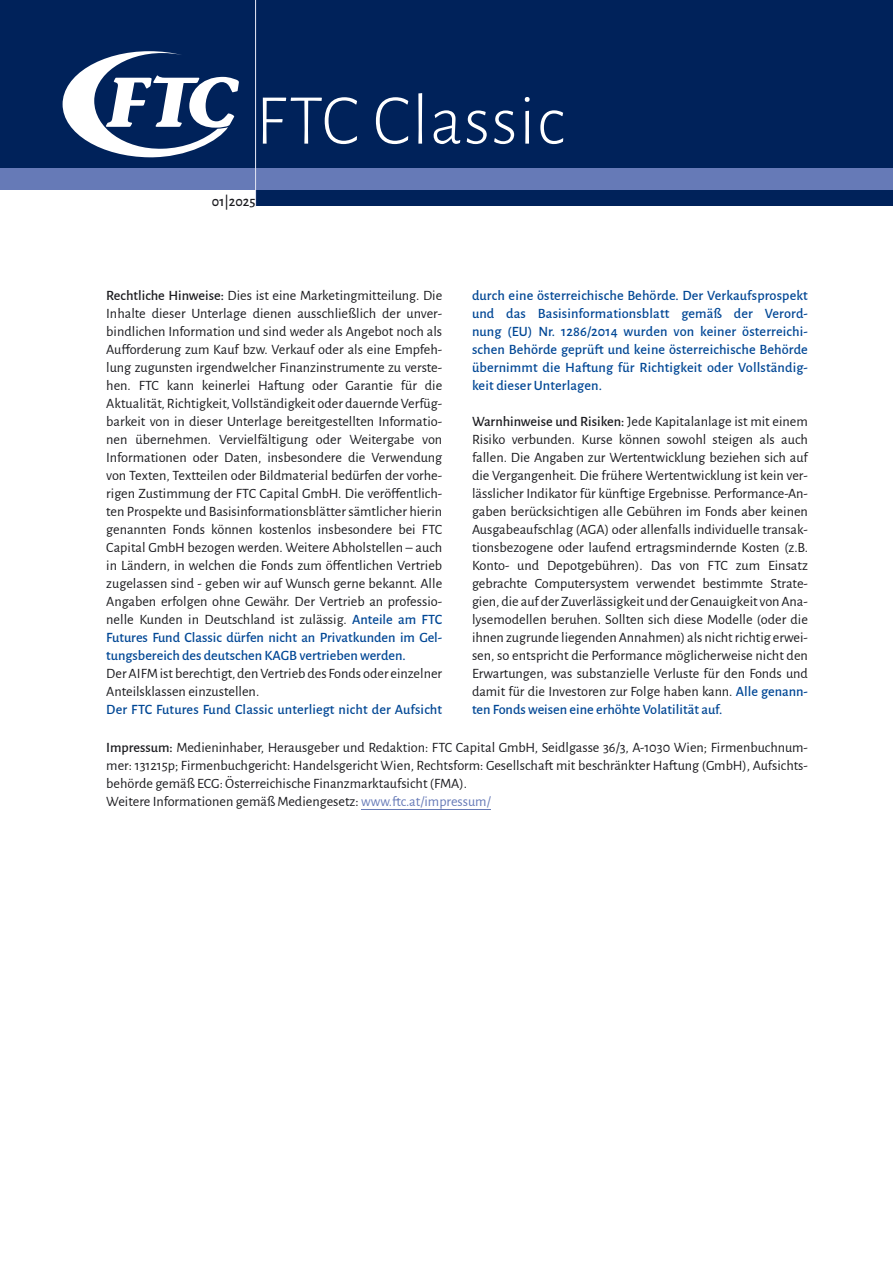
<style>
.page{position:relative;width:893px;height:1263px;background:#fff}
.page>*{position:absolute;margin:0;border:0;box-sizing:border-box;transform-origin:0 0}
.t1{font:300 72px "Alegreya Sans";letter-spacing:.015em;color:#fff}
.t2{font:14.25px "Alegreya Sans";color:#1b1b1f}
.t3{font:500 14.25px "Alegreya Sans";letter-spacing:.01em;color:#004795}
.t4{font:500 14.25px "Alegreya Sans";color:#1b1b1f}
.s1{font-weight:500}
.s2{font-weight:500;color:#004795}
.s3{color:#667ab7}
</style>
<div class="page">
<hr style="left:361px;top:809px;width:130px;height:1px;background:#667ab7">
<div style="left:0;top:0;width:893px;height:206px;background:#00225a"></div>
<div style="left:0;top:189px;width:256px;height:17px;background:#fff"></div>
<div style="left:0;top:168px;width:893px;height:21px;background:#667ab7"></div>
<hr style="left:255px;top:0;width:1px;height:206px;background:#dee2f1">
<svg style="left:63px;top:51px;width:176px;height:106px"></svg>
<p class="t1" style="left:256px;top:86px;width:311px">FTC Classic</p>
<p class="t4" style="left:212px;top:194px;width:45px">01|2025</p>
<p class="t3" style="left:472px;top:288px;width:337px">durch eine österreichische Behörde. Der Verkaufsprospekt</p>
<p class="t3" style="left:472px;top:306px;width:337px">und das Basisinformationsblatt gemäß der Verord-</p>
<p class="t3" style="left:472px;top:324px;width:337px">nung (EU) Nr. 1286/2014 wurden von keiner österreichi-</p>
<p class="t3" style="left:472px;top:342px;width:337px">schen Behörde geprüft und keine österreichische Behörde</p>
<p class="t3" style="left:472px;top:360px;width:337px">übernimmt die Haftung für Richtigkeit oder Vollständig-</p>
<p class="t3" style="left:472px;top:378px;width:132px">keit dieser Unterlagen.</p>
<p class="t2" style="left:472px;top:414px;width:337px"><span class="s1">Warnhinweise und Risiken:</span> Jede Kapitalanlage ist mit einem</p>
<p class="t2" style="left:472px;top:432px;width:337px">Risiko verbunden. Kurse können sowohl steigen als auch</p>
<p class="t2" style="left:472px;top:450px;width:338px">fallen. Die Angaben zur Wertentwicklung beziehen sich auf</p>
<p class="t2" style="left:472px;top:468px;width:337px">die Vergangenheit. Die frühere Wertentwicklung ist kein ver-</p>
<p class="t2" style="left:472px;top:486px;width:337px">lässlicher Indikator für künftige Ergebnisse. Performance-An-</p>
<p class="t2" style="left:472px;top:504px;width:337px">gaben berücksichtigen alle Gebühren im Fonds aber keinen</p>
<p class="t2" style="left:472px;top:522px;width:337px">Ausgabeaufschlag (AGA) oder allenfalls individuelle transak-</p>
<p class="t2" style="left:472px;top:540px;width:337px">tionsbezogene oder laufend ertragsmindernde Kosten (z.B.</p>
<p class="t2" style="left:472px;top:558px;width:337px">Konto- und Depotgebühren). Das von FTC zum Einsatz</p>
<p class="t2" style="left:472px;top:576px;width:337px">gebrachte Computersystem verwendet bestimmte Strate-</p>
<p class="t2" style="left:472px;top:594px;width:337px">gien, die auf der Zuverlässigkeit und der Genauigkeit von Ana-</p>
<p class="t2" style="left:472px;top:612px;width:337px">lysemodellen beruhen. Sollten sich diese Modelle (oder die</p>
<p class="t2" style="left:472px;top:630px;width:337px">ihnen zugrunde liegenden Annahmen) als nicht richtig erwei-</p>
<p class="t2" style="left:472px;top:648px;width:337px">sen, so entspricht die Performance möglicherweise nicht den</p>
<p class="t2" style="left:472px;top:666px;width:337px">Erwartungen, was substanzielle Verluste für den Fonds und</p>
<p class="t2" style="left:472px;top:684px;width:337px">damit für die Investoren zur Folge haben kann. <span class="s2">Alle genann-</span></p>
<p class="t3" style="left:472px;top:702px;width:252px">ten Fonds weisen eine erhöhte Volatilität auf.</p>
<p class="t2" style="left:106px;top:741px;width:703px"><span class="s1">Impressum:</span> Medieninhaber, Herausgeber und Redaktion: FTC Capital GmbH, Seidlgasse 36/3, A-1030 Wien; Firmenbuchnum-</p>
<p class="t2" style="left:106px;top:759px;width:703px">mer: 131215p; Firmenbuchgericht: Handelsgericht Wien, Rechtsform: Gesellschaft mit beschränkter Haftung (GmbH), Aufsichts-</p>
<p class="t2" style="left:106px;top:777px;width:362px">behörde gemäß ECG: Österreichische Finanzmarktaufsicht (FMA).</p>
<p class="t2" style="left:106px;top:795px;width:386px">Weitere Informationen gemäß Mediengesetz: <span class="s3">www.ftc.at/impressum/</span></p>
<p class="t2" style="left:106px;top:288px;width:337px"><span class="s1">Rechtliche Hinweise:</span> Dies ist eine Marketingmitteilung. Die</p>
<p class="t2" style="left:106px;top:306px;width:337px">Inhalte dieser Unterlage dienen ausschließlich der unver-</p>
<p class="t2" style="left:106px;top:324px;width:337px">bindlichen Information und sind weder als Angebot noch als</p>
<p class="t2" style="left:106px;top:342px;width:337px">Aufforderung zum Kauf bzw. Verkauf oder als eine Empfeh-</p>
<p class="t2" style="left:106px;top:360px;width:337px">lung zugunsten irgendwelcher Finanzinstrumente zu verste-</p>
<p class="t2" style="left:106px;top:378px;width:337px">hen. FTC kann keinerlei Haftung oder Garantie für die</p>
<p class="t2" style="left:106px;top:396px;width:337px">Aktualität, Richtigkeit, Vollständigkeit oder dauernde Verfüg-</p>
<p class="t2" style="left:106px;top:414px;width:337px">barkeit von in dieser Unterlage bereitgestellten Informatio-</p>
<p class="t2" style="left:106px;top:432px;width:337px">nen übernehmen. Vervielfältigung oder Weitergabe von</p>
<p class="t2" style="left:106px;top:450px;width:337px">Informationen oder Daten, insbesondere die Verwendung</p>
<p class="t2" style="left:106px;top:468px;width:337px">von Texten, Textteilen oder Bildmaterial bedürfen der vorhe-</p>
<p class="t2" style="left:106px;top:486px;width:337px">rigen Zustimmung der FTC Capital GmbH. Die veröffentlich-</p>
<p class="t2" style="left:106px;top:504px;width:337px">ten Prospekte und Basisinformationsblätter sämtlicher hierin</p>
<p class="t2" style="left:106px;top:522px;width:337px">genannten Fonds können kostenlos insbesondere bei FTC</p>
<p class="t2" style="left:106px;top:540px;width:337px">Capital GmbH bezogen werden. Weitere Abholstellen – auch</p>
<p class="t2" style="left:106px;top:558px;width:337px">in Ländern, in welchen die Fonds zum öffentlichen Vertrieb</p>
<p class="t2" style="left:106px;top:576px;width:337px">zugelassen sind - geben wir auf Wunsch gerne bekannt. Alle</p>
<p class="t2" style="left:106px;top:594px;width:337px">Angaben erfolgen ohne Gewähr. Der Vertrieb an professio-</p>
<p class="t2" style="left:106px;top:612px;width:337px">nelle Kunden in Deutschland ist zulässig. <span class="s2">Anteile am FTC</span></p>
<p class="t3" style="left:106px;top:630px;width:337px">Futures Fund Classic dürfen nicht an Privatkunden im Gel-</p>
<p class="t3" style="left:106px;top:648px;width:301px">tungsbereich des deutschen KAGB vertrieben werden.</p>
<p class="t2" style="left:106px;top:666px;width:337px">Der AIFM ist berechtigt, den Vertrieb des Fonds oder einzelner</p>
<p class="t2" style="left:106px;top:684px;width:154px">Anteilsklassen einzustellen.</p>
<p class="t3" style="left:106px;top:702px;width:337px">Der FTC Futures Fund Classic unterliegt nicht der Aufsicht</p>
</div>
